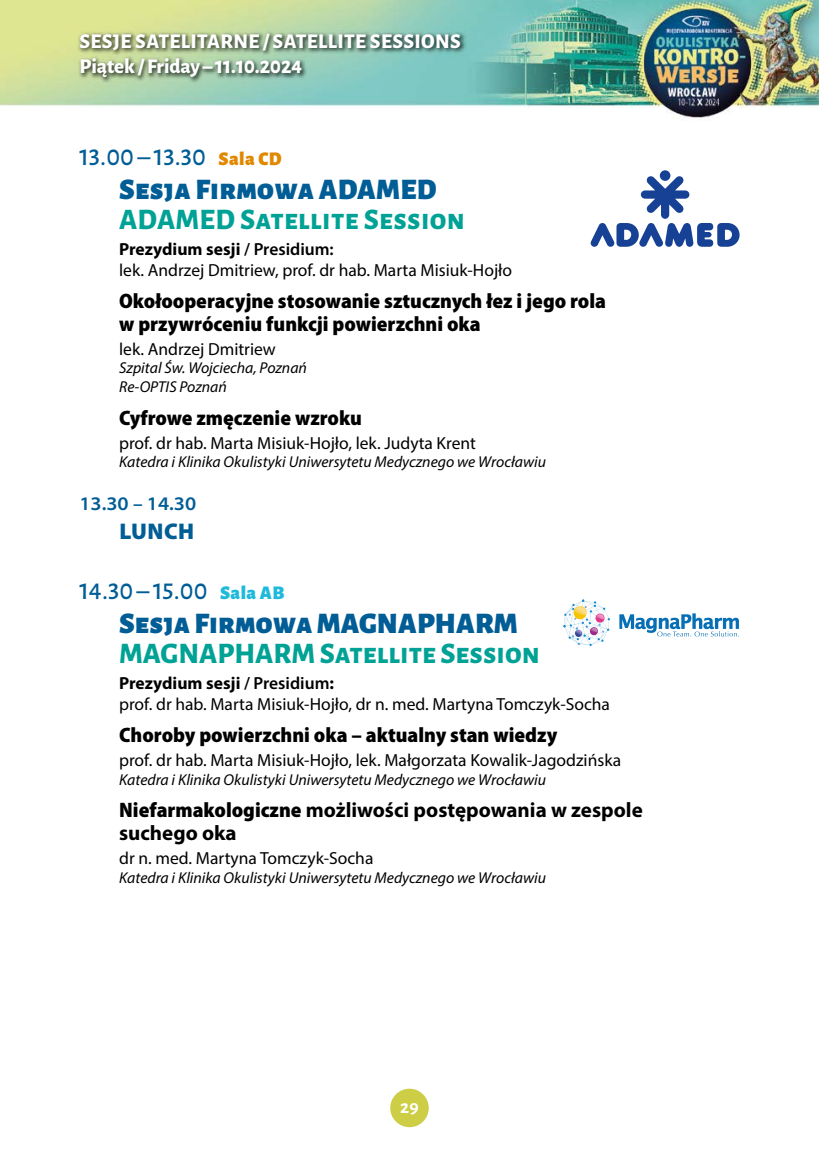
<style>
.page{position:relative;width:819px;height:1166px;background:#fff}
.page>*{position:absolute;margin:0;border:0;box-sizing:border-box;transform-origin:0 0}
.t1{font:800 29.75px "Alegreya Sans SC";color:#00a295}
.t2{font:900 29.75px "Alegreya Sans SC";letter-spacing:.005em;color:#005d95}
.t3{font:500 26.25px "Alegreya Sans";color:#005d95}
.t4{font:900 22.75px "Myriad Pro";letter-spacing:.02em;color:#005d95}
.t5{font:900 semi-condensed 21px/22.8px "Myriad Pro";color:#000}
.t6{font:800 21px/25.2px "Alegreya Sans";letter-spacing:.015em;color:#fff}
.t7{font:700 21px/22.8px "Myriad Pro";color:#000}
.t8{font:600 semi-expanded 19.25px "Myriad Pro";color:#005d95}
.t9{font:700 19.25px "Alegreya Sans SC";color:#fff}
.t10{font:17.5px/21px "Myriad Pro";color:#000}
.t11{font:italic 15.75px/18.9px "Myriad Pro";color:#000}
.s1{font-weight:900;font-size:19.25px;color:#e18800}
.s2{font-weight:700}
.s3{font-weight:600}
.s4{font-weight:900;font-size:19.25px;color:#1fb9db}
.s5{font-weight:900;font-stretch:semi-condensed}
</style>
<div class="page">
<img style="left:0;top:0;width:819px;height:118px">
<div style="left:390px;top:1088px;width:39px;height:39px;background:#cdce46;border-radius:50%"></div>
<img style="left:77px;top:31px;width:389px;height:52px">
<svg style="left:590px;top:170px;width:149px;height:77px"></svg>
<svg style="left:619px;top:613px;width:120px;height:24px"></svg>
<svg style="left:578px;top:601px;width:32px;height:45px"></svg>
<img style="left:563px;top:599px;width:27px;height:46px">
<p class="t6" style="left:79px;top:27px;width:383px">SESJE SATELITARNE / SATELLITE SESSIONS<br>Piątek / Friday – 11.10.2024</p>
<h2 class="t3" style="left:79px;top:138px;width:203px">13.00 – 13.30 <span class="s1">Sala CD</span></h2>
<h1 class="t2" style="left:119px;top:166px;width:319px">Sesja Firmowa ADAMED</h1>
<h1 class="t1" style="left:119px;top:197px;width:347px">ADAMED Satellite Session</h1>
<p class="t10" style="left:119px;top:238px;width:394px"><span class="s2">Prezydium sesji</span> <span class="s3">/ Presidium:<br></span>lek. Andrzej Dmitriew, prof. dr hab. Marta Misiuk-Hojło</p>
<p class="t5" style="left:119px;top:290px;width:488px">Okołooperacyjne stosowanie sztucznych łez i jego rola w przywróceniu funkcji powierzchni oka</p>
<p class="t10" style="left:119px;top:338px;width:158px">lek. Andrzej Dmitriew</p>
<p class="t11" style="left:119px;top:358px;width:189px">Szpital Św. Wojciecha, Poznań<br>Re-OPTIS Poznań</p>
<p class="t5" style="left:119px;top:407px;width:244px">Cyfrowe zmęczenie wzroku</p>
<p class="t10" style="left:119px;top:432px;width:358px">prof. dr hab. Marta Misiuk-Hojło, lek. Judyta Krent</p>
<p class="t11" style="left:119px;top:452px;width:428px">Katedra i Klinika Okulistyki Uniwersytetu Medycznego we Wrocławiu</p>
<p class="t8" style="left:79px;top:493px;width:118px">13.30 – 14.30</p>
<h3 class="t4" style="left:119px;top:516px;width:76px">LUNCH</h3>
<h2 class="t3" style="left:79px;top:572px;width:207px">14.30 – 15.00 <span class="s4">Sala AB</span></h2>
<h1 class="t2" style="left:119px;top:600px;width:400px">Sesja Firmowa MAGNAPHARM</h1>
<h1 class="t1" style="left:119px;top:630px;width:422px">MAGNAPHARM Satellite Session</h1>
<p class="t10" style="left:119px;top:672px;width:492px"><span class="s2">Prezydium sesji</span> <span class="s3">/ Presidium</span><span class="s2">:<br></span>prof. dr hab. Marta Misiuk-Hojło, dr n. med. Martyna Tomczyk-Socha</p>
<p class="t5" style="left:119px;top:724px;width:439px">Choroby powierzchni oka – aktualny stan wiedzy</p>
<p class="t10" style="left:119px;top:749px;width:503px">prof. dr hab. Marta Misiuk-Hojło, lek. Małgorzata Kowalik-Jagodzińska</p>
<p class="t11" style="left:119px;top:770px;width:428px">Katedra i Klinika Okulistyki Uniwersytetu Medycznego we Wrocławiu</p>
<p class="t7" style="left:119px;top:798px;width:525px"><span class="s5">Niefarmakologiczne</span> możliwości postępowania w zespole suchego oka</p>
<p class="t10" style="left:119px;top:847px;width:256px">dr n. med. Martyna Tomczyk-Socha</p>
<p class="t11" style="left:119px;top:867px;width:428px">Katedra i Klinika Okulistyki Uniwersytetu Medycznego we Wrocławiu</p>
<p class="t9" style="left:400px;top:1093px;width:20px">29</p>
</div>
